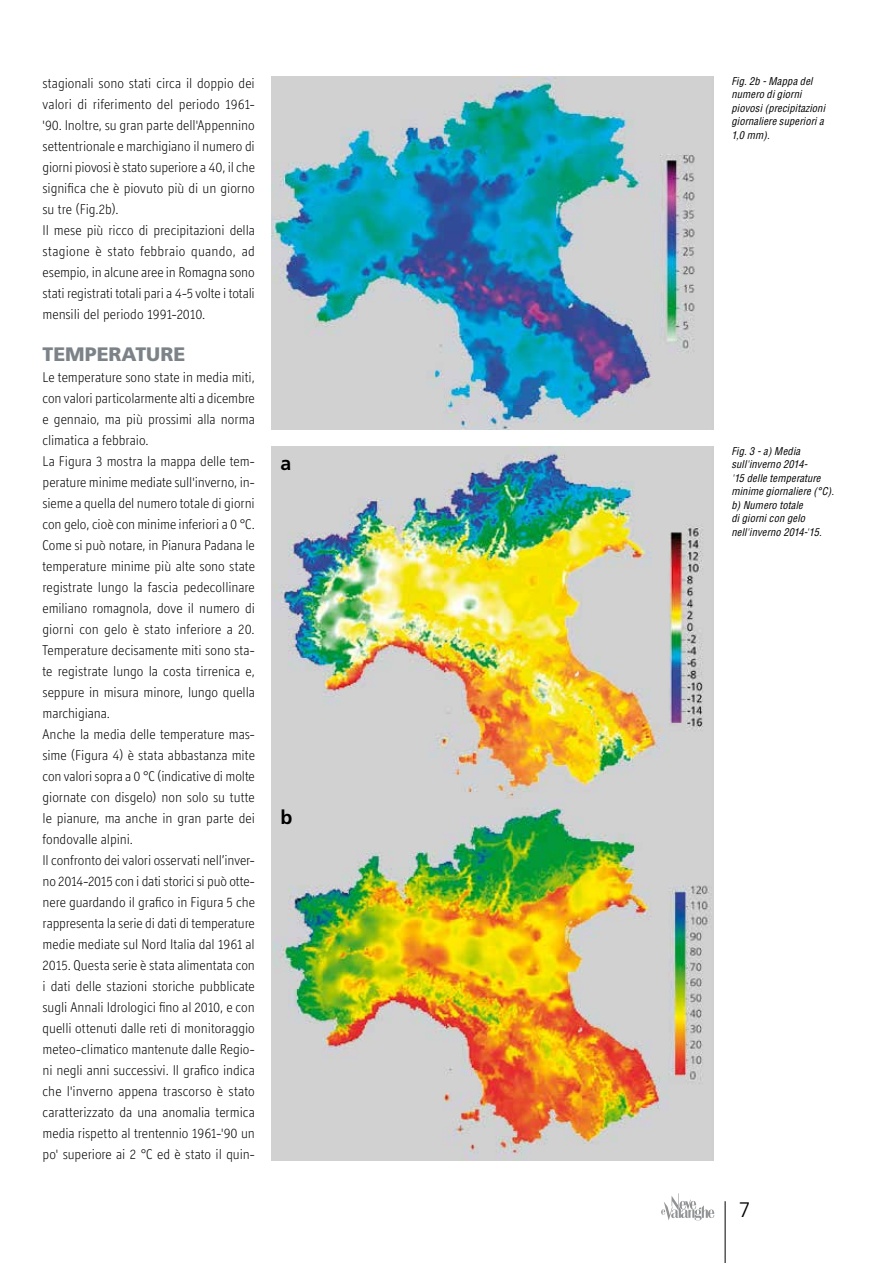
<style>
.page{position:relative;width:893px;height:1263px;background:#fff}
.page>*{position:absolute;margin:0;border:0;box-sizing:border-box;transform-origin:0 0}
.t1{font:300 21px "Frutiger";color:#000}
.t2{font:900 19.5px "Frutiger";color:#7c8388}
.t3{font:700 19.5px "Frutiger";color:#000}
.t4{font:300 14.25px/21px "Officina Display ITC";color:#000}
.t5{font:italic condensed 10.5px/13.5px "Helvetica";letter-spacing:.015em;color:#000}
</style>
<div class="page">
<img style="left:272px;top:77px;width:442px;height:352px">
<img style="left:272px;top:446px;width:442px;height:354px">
<img style="left:272px;top:800px;width:442px;height:361px">
<hr style="left:725px;top:1201px;width:1px;height:62px;background:#000">
<svg style="left:661px;top:1193px;width:53px;height:27px"></svg>
<p class="t4" style="left:43px;top:72px;width:214px">stagionali sono stati circa il doppio dei valori di riferimento del periodo 1961- '90. Inoltre, su gran parte dell'Appennino settentrionale e marchigiano il numero di giorni piovosi è stato superiore a 40, il che significa che è piovuto più di un giorno su tre (Fig.2b).<br>Il mese più ricco di precipitazioni della stagione è stato febbraio quando, ad esempio, in alcune aree in Romagna sono stati registrati totali pari a 4-5 volte i totali mensili del periodo 1991-2010.</p>
<h2 class="t2" style="left:43px;top:342px;width:144px">TEMPERATURE</h2>
<p class="t4" style="left:43px;top:366px;width:214px">Le temperature sono state in media miti, con valori particolarmente alti a dicembre e gennaio, ma più prossimi alla norma climatica a febbraio.<br>La Figura 3 mostra la mappa delle tem&shy;perature minime mediate sull'inverno, in&shy;sieme a quella del numero totale di giorni con gelo, cioè con minime inferiori a 0 °C.<br>Come si può notare, in Pianura Padana le temperature minime più alte sono state registrate lungo la fascia pedecollinare emiliano romagnola, dove il numero di giorni con gelo è stato inferiore a 20.<br>Temperature decisamente miti sono sta&shy;te registrate lungo la costa tirrenica e, seppure in misura minore, lungo quella marchigiana.<br>Anche la media delle temperature mas&shy;sime (Figura 4) è stata abbastanza mite con valori sopra a 0 °C (indicative di molte giornate con disgelo) non solo su tutte le pianure, ma anche in gran parte dei fondovalle alpini.<br>Il confronto dei valori osservati nell’inver&shy;no 2014-2015 con i dati storici si può otte&shy;nere guardando il grafico in Figura 5 che rappresenta la serie di dati di temperature medie mediate sul Nord Italia dal 1961 al 2015. Questa serie è stata alimentata con i dati delle stazioni storiche pubblicate sugli Annali Idrologici fino al 2010, e con quelli ottenuti dalle reti di monitoraggio meteo-climatico mantenute dalle Regio&shy;ni negli anni successivi. Il grafico indica che l'inverno appena trascorso è stato caratterizzato da una anomalia termica media rispetto al trentennio 1961-'90 un po' superiore ai 2 °C ed è stato il quin-</p>
<h2 class="t3" style="left:280px;top:452px;width:12px">a</h2>
<h2 class="t3" style="left:280px;top:805px;width:13px">b</h2>
<p class="t5" style="left:731px;top:74px;width:95px">Fig. 2b - Mappa del numero di giorni piovosi (precipitazioni giornaliere superiori a<br>1,0 mm).</p>
<p class="t5" style="left:731px;top:444px;width:104px">Fig. 3 - a) Media sull'inverno 2014-<br>'15 delle temperature minime giornaliere (°C). b) Numero totale<br>di giorni con gelo nell'inverno 2014-'15.</p>
<h1 class="t1" style="left:739px;top:1198px;width:13px">7</h1>
</div>
